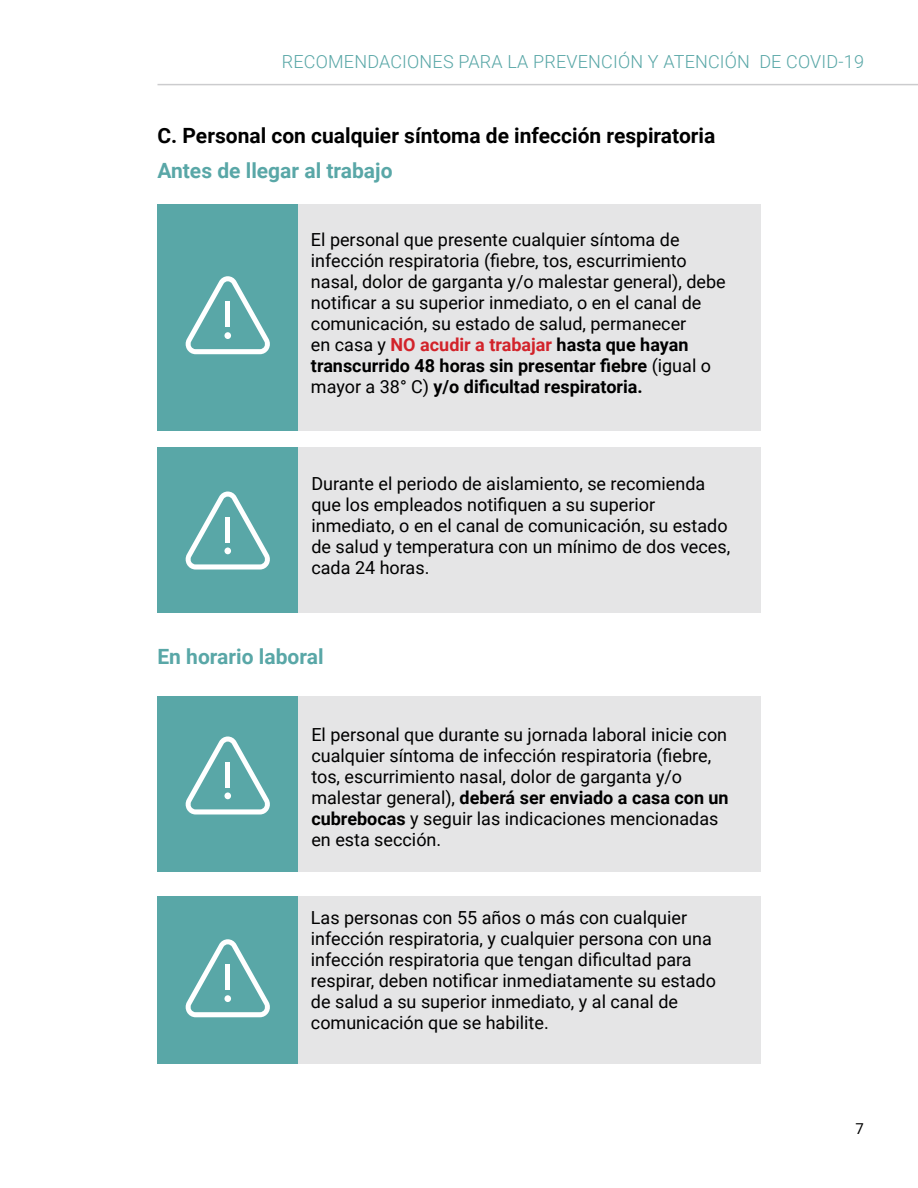
<style>
.page{position:relative;width:918px;height:1188px;background:#fff}
.page>*{position:absolute;margin:0;border:0;box-sizing:border-box;transform-origin:0 0}
.t1{font:700 21px "Roboto";color:#000}
.t2{font:700 21px "Roboto";color:#59a7a7}
.t3{font:18px/21px "Roboto";color:#000}
.t4{font:300 18px "Roboto";letter-spacing:.01em;color:#59a7a7}
.t5{font:15px "Roboto";color:#000}
.s1{font-weight:700;color:#d2232a}
.s2{font-weight:700}
</style>
<div class="page">
<hr style="left:158px;top:84px;width:760px;height:1px;background:#ccccce">
<div style="left:298px;top:204px;width:462px;height:226px;background:#e5e5e6"></div>
<div style="left:298px;top:448px;width:462px;height:165px;background:#e5e5e6"></div>
<div style="left:298px;top:696px;width:462px;height:175px;background:#e5e5e6"></div>
<div style="left:158px;top:204px;width:140px;height:226px;background:#59a7a7"></div>
<div style="left:158px;top:448px;width:140px;height:165px;background:#59a7a7"></div>
<div style="left:158px;top:696px;width:140px;height:175px;background:#59a7a7"></div>
<svg style="left:185px;top:276px;width:85px;height:78px"></svg>
<div style="left:225px;top:302px;width:5px;height:25px;background:#fff"></div>
<div style="left:224px;top:332px;width:7px;height:7px;background:#fff;border-radius:50%"></div>
<svg style="left:185px;top:492px;width:85px;height:78px"></svg>
<div style="left:225px;top:517px;width:5px;height:25px;background:#fff"></div>
<div style="left:224px;top:548px;width:7px;height:6px;background:#fff;border-radius:50%"></div>
<svg style="left:185px;top:737px;width:85px;height:78px"></svg>
<div style="left:225px;top:762px;width:5px;height:25px;background:#fff"></div>
<div style="left:224px;top:792px;width:7px;height:7px;background:#fff;border-radius:50%"></div>
<div style="left:298px;top:896px;width:462px;height:168px;background:#e5e5e6"></div>
<div style="left:158px;top:896px;width:140px;height:168px;background:#59a7a7"></div>
<svg style="left:185px;top:939px;width:85px;height:78px"></svg>
<div style="left:225px;top:965px;width:5px;height:25px;background:#fff"></div>
<div style="left:224px;top:995px;width:7px;height:7px;background:#fff;border-radius:50%"></div>
<p class="t4" style="left:282px;top:48px;width:584px">RECOMENDACIONES PARA LA PREVENCIÓN Y ATENCIÓN DE COVID-19</p>
<p class="t1" style="left:158px;top:121px;width:559px">C. Personal con cualquier síntoma de infección respiratoria</p>
<p class="t2" style="left:158px;top:156px;width:237px">Antes de llegar al trabajo</p>
<p class="t3" style="left:311px;top:229px;width:416px">El personal que presente cualquier síntoma de infección respiratoria (fiebre, tos, escurrimiento nasal, dolor de garganta y/o malestar general), debe notificar a su superior inmediato, o en el canal de comunicación, su estado de salud, permanecer<br>en casa y <span class="s1">NO acudir a trabajar</span> <span class="s2">hasta que hayan transcurrido 48 horas sin presentar fiebre</span> (igual o mayor a 38° C) <span class="s2">y/o dificultad respiratoria.</span></p>
<p class="t3" style="left:311px;top:473px;width:420px">Durante el periodo de aislamiento, se recomienda que los empleados notifiquen a su superior inmediato, o en el canal de comunicación, su estado de salud y temperatura con un mínimo de dos veces, cada 24 horas.</p>
<p class="t2" style="left:158px;top:642px;width:168px">En horario laboral</p>
<p class="t3" style="left:311px;top:723px;width:419px">El personal que durante su jornada laboral inicie con cualquier síntoma de infección respiratoria (fiebre, tos, escurrimiento nasal, dolor de garganta y/o malestar general), <span class="s2">deberá ser enviado a casa con un cubrebocas</span> y seguir las indicaciones mencionadas en esta sección.</p>
<p class="t3" style="left:311px;top:907px;width:406px">Las personas con 55 años o más con cualquier infección respiratoria, y cualquier persona con una infección respiratoria que tengan dificultad para respirar, deben notificar inmediatamente su estado de salud a su superior inmediato, y al canal de comunicación que se habilite.</p>
<p class="t5" style="left:856px;top:1119px;width:10px">7</p>
</div>
